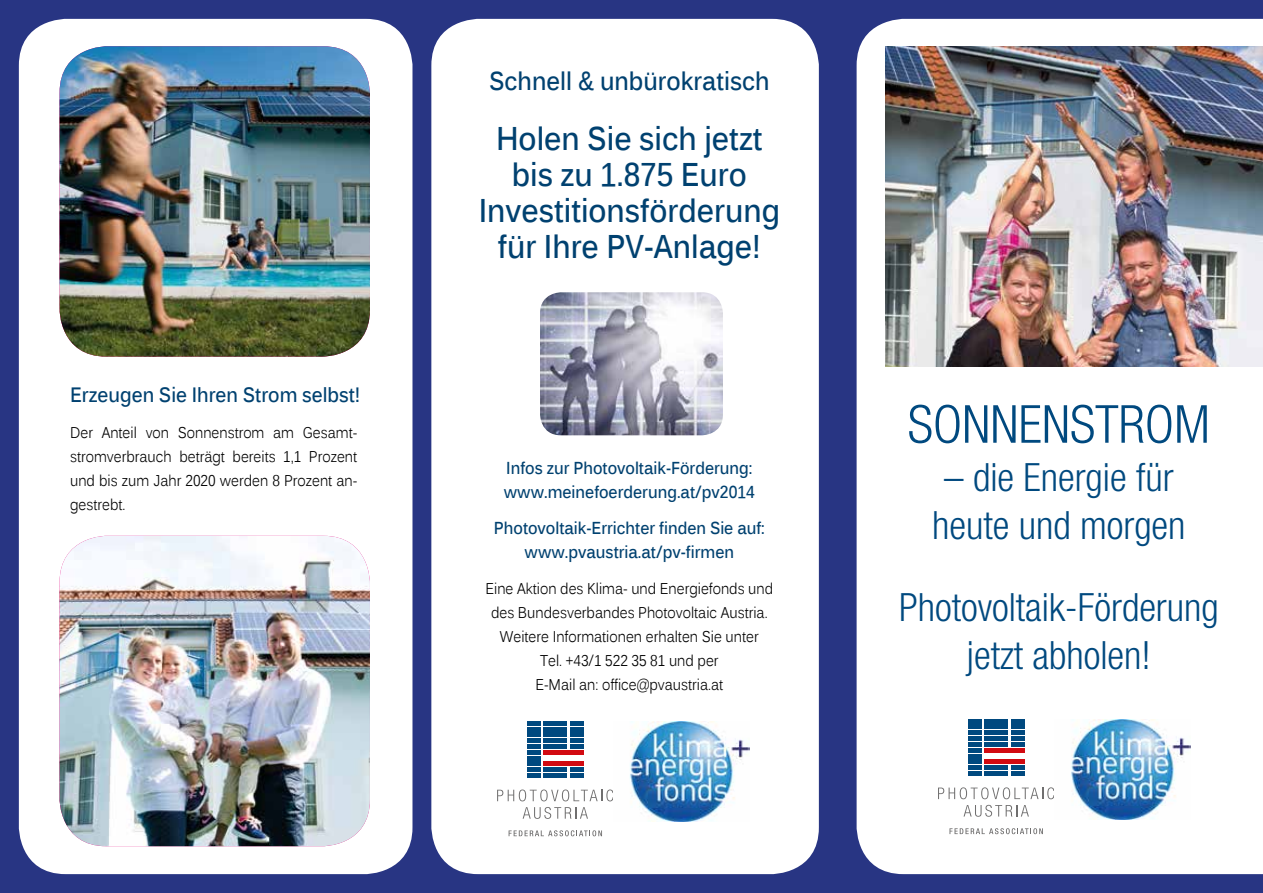
<style>
.page{position:relative;width:1263px;height:893px;background:#283583}
.page>*{position:absolute;margin:0;border:0;box-sizing:border-box;transform-origin:0 0}
.t1{font:300 condensed 52.5px "Helvetica Neue LT Std";color:#00497f}
.t2{font:300 condensed 39px/48px "Helvetica Neue LT Std";color:#00497f;text-align:center}
.t3{font:700 32.85px/36px "Kalinga";color:#004170;text-align:center;scale:.87 1}
.t4{font:700 25.8px "Kalinga";color:#004170;scale:.87 1}
.t5{font:700 20.7px "Kalinga";color:#004170;scale:.87 1}
.t6{font:700 17.25px/24px "Kalinga";color:#004170;scale:.87 1}
.t7{font:15.6px/24px "Kalinga";color:#000;text-align:center;scale:.87 1}
</style>
<div class="page">
<div style="left:431px;top:19px;width:388px;height:855px;background:#fff;border-radius:47px"></div>
<div style="left:857px;top:19px;width:406px;height:855px;background:#fff"></div>
<img style="left:885px;top:46px;width:378px;height:321px">
<div style="left:19px;top:19px;width:393px;height:855px;background:#fff;border-radius:47px"></div>
<img style="left:540px;top:292px;width:183px;height:143px">
<img style="left:60px;top:536px;width:310px;height:310px">
<img style="left:60px;top:46px;width:310px;height:311px">
<hr style="left:1011px;top:719px;width:14px;height:4px;background:#00497f">
<div style="left:967px;top:771px;width:14px;height:5px;background:#00497f"></div>
<div style="left:984px;top:771px;width:24px;height:5px;background:#00497f"></div>
<div style="left:1011px;top:771px;width:14px;height:5px;background:#00497f"></div>
<div style="left:967px;top:765px;width:14px;height:5px;background:#00497f"></div>
<div style="left:1011px;top:765px;width:14px;height:5px;background:#00497f"></div>
<div style="left:967px;top:759px;width:14px;height:5px;background:#00497f"></div>
<div style="left:984px;top:759px;width:41px;height:5px;background:#d20a11"></div>
<hr style="left:967px;top:754px;width:14px;height:4px;background:#00497f">
<div style="left:967px;top:748px;width:14px;height:5px;background:#00497f"></div>
<div style="left:984px;top:748px;width:41px;height:5px;background:#d20a11"></div>
<div style="left:967px;top:742px;width:14px;height:5px;background:#00497f"></div>
<div style="left:984px;top:742px;width:24px;height:5px;background:#00497f"></div>
<div style="left:1011px;top:742px;width:14px;height:5px;background:#00497f"></div>
<div style="left:967px;top:736px;width:14px;height:5px;background:#00497f"></div>
<div style="left:984px;top:736px;width:24px;height:5px;background:#00497f"></div>
<div style="left:1011px;top:736px;width:14px;height:5px;background:#00497f"></div>
<div style="left:967px;top:730px;width:14px;height:5px;background:#00497f"></div>
<div style="left:984px;top:730px;width:24px;height:5px;background:#00497f"></div>
<div style="left:1011px;top:730px;width:14px;height:5px;background:#00497f"></div>
<div style="left:967px;top:724px;width:14px;height:5px;background:#00497f"></div>
<div style="left:984px;top:724px;width:24px;height:5px;background:#00497f"></div>
<div style="left:1011px;top:724px;width:14px;height:5px;background:#00497f"></div>
<hr style="left:967px;top:719px;width:14px;height:4px;background:#00497f">
<hr style="left:984px;top:719px;width:24px;height:4px;background:#00497f">
<div style="left:984px;top:765px;width:24px;height:5px;background:#00497f"></div>
<svg style="left:963px;top:805px;width:66px;height:12px"></svg>
<svg style="left:949px;top:828px;width:94px;height:6px"></svg>
<svg style="left:938px;top:787px;width:116px;height:12px"></svg>
<img style="left:1054px;top:720px;width:136px;height:100px">
<div style="left:570px;top:721px;width:14px;height:5px;background:#00497f"></div>
<div style="left:527px;top:773px;width:14px;height:5px;background:#00497f"></div>
<div style="left:543px;top:773px;width:24px;height:5px;background:#00497f"></div>
<div style="left:570px;top:773px;width:14px;height:5px;background:#00497f"></div>
<div style="left:527px;top:767px;width:14px;height:5px;background:#00497f"></div>
<div style="left:570px;top:767px;width:14px;height:5px;background:#00497f"></div>
<div style="left:527px;top:761px;width:14px;height:5px;background:#00497f"></div>
<div style="left:543px;top:761px;width:41px;height:5px;background:#d20a11"></div>
<div style="left:527px;top:756px;width:14px;height:5px;background:#00497f"></div>
<div style="left:527px;top:750px;width:14px;height:5px;background:#00497f"></div>
<div style="left:543px;top:750px;width:41px;height:5px;background:#d20a11"></div>
<div style="left:527px;top:744px;width:14px;height:5px;background:#00497f"></div>
<div style="left:543px;top:744px;width:24px;height:5px;background:#00497f"></div>
<div style="left:570px;top:744px;width:14px;height:5px;background:#00497f"></div>
<div style="left:527px;top:738px;width:14px;height:5px;background:#00497f"></div>
<div style="left:543px;top:738px;width:24px;height:5px;background:#00497f"></div>
<div style="left:570px;top:738px;width:14px;height:5px;background:#00497f"></div>
<div style="left:527px;top:732px;width:14px;height:5px;background:#00497f"></div>
<div style="left:543px;top:732px;width:24px;height:5px;background:#00497f"></div>
<div style="left:570px;top:732px;width:14px;height:5px;background:#00497f"></div>
<hr style="left:527px;top:727px;width:14px;height:4px;background:#00497f">
<hr style="left:543px;top:727px;width:24px;height:4px;background:#00497f">
<hr style="left:570px;top:727px;width:14px;height:4px;background:#00497f">
<div style="left:527px;top:721px;width:14px;height:5px;background:#00497f"></div>
<div style="left:543px;top:721px;width:24px;height:5px;background:#00497f"></div>
<div style="left:543px;top:767px;width:24px;height:5px;background:#00497f"></div>
<svg style="left:523px;top:807px;width:65px;height:12px"></svg>
<svg style="left:509px;top:830px;width:93px;height:6px"></svg>
<svg style="left:497px;top:789px;width:116px;height:12px"></svg>
<img style="left:630px;top:722px;width:119px;height:100px">
<h3 class="t5" style="left:70px;top:381px;width:335px">Erzeugen Sie Ihren Strom selbst!</h3>
<p class="t7" style="left:70px;top:422px;width:331px;text-align:justify">Der Anteil von Sonnenstrom am Gesamt&shy;stromverbrauch beträgt bereits 1,1 Prozent und bis zum Jahr 2020 werden 8 Prozent an&shy;gestrebt.</p>
<h3 class="t4" style="left:489px;top:64px;width:324px">Schnell &amp; unbürokratisch</h3>
<h3 class="t3" style="left:479px;top:123px;width:348px">Holen Sie sich jetzt bis zu 1.875 Euro<br>Investitionsförderung für Ihre PV-Anlage!</h3>
<p class="t6" style="left:504px;top:458px;width:290px">Infos zur Photovoltaik-Förderung: www.meinefoerderung.at/pv2014</p>
<p class="t6" style="left:494px;top:518px;width:313px;text-align:center">Photovoltaik-Errichter finden Sie auf: www.pvaustria.at/pv-firmen</p>
<p class="t7" style="left:485px;top:578px;width:332px">Eine Aktion des Klima- und Energiefonds und des Bundesverbandes Photovoltaic Austria.<br>Weitere Informationen erhalten Sie unter<br>Tel. +43/1 522 35 81 und per<br>E-Mail an: office@pvaustria.at</p>
<h1 class="t1" style="left:908px;top:394px;width:304px">SONNENSTROM</h1>
<h2 class="t2" style="left:932px;top:453px;width:255px">– die Energie für heute und morgen</h2>
<h2 class="t2" style="left:899px;top:583px;width:321px">Photovoltaik-Förderung jetzt abholen!</h2>
</div>
